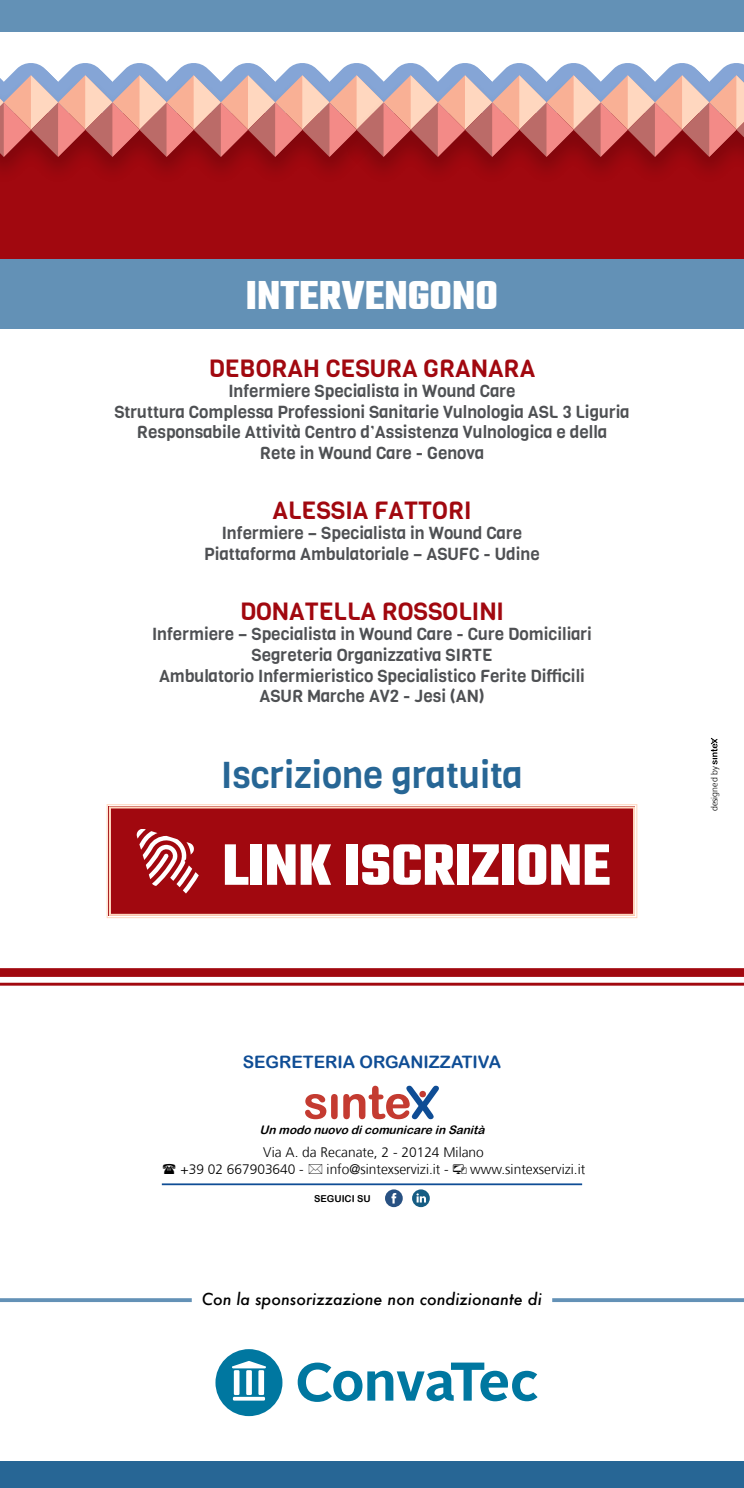
<style>
.page{position:relative;width:744px;height:1488px;background:#fff}
.page>*{position:absolute;margin:0;border:0;box-sizing:border-box;transform-origin:0 0}
.t1{font:700 63px "Teko";color:#fff}
.t2{font:700 43.75px "Teko";color:#fff}
.t3{font:36.75px "Viga";color:#276695}
.t4{font:24.5px "Viga";color:#a1080f}
.t5{font:17.15px "Viga";color:#4e5053}
.t6{font:17.15px "Arial Rounded MT Bold";color:#0f4d95}
.t7{font:italic 500 16.1px "Futura";color:#000}
.t8{font:300 13.65px "Frutiger";color:#000}
.t9{font:italic 11.72px "Arial Rounded MT Bold";color:#000}
.t10{font:9.45px "Arial Rounded MT Bold";color:#000}
.t11{font:300 8.75px "Frutiger";color:#000}
</style>
<div class="page">
<svg style="left:711px;top:738px;width:6px;height:26px"></svg>
<div style="left:0;top:968px;width:744px;height:9px;background:#a1080f"></div>
<hr style="left:0;top:982px;width:744px;height:3px;background:#a1080f">
<svg style="left:305px;top:1085px;width:134px;height:34px"></svg>
<svg style="left:412px;top:1189px;width:18px;height:18px"></svg>
<svg style="left:385px;top:1189px;width:18px;height:18px"></svg>
<hr style="left:162px;top:1183px;width:420px;height:2px;background:#0f4d95">
<svg style="left:552px;top:1298px;width:192px;height:4px"></svg>
<svg style="left:0;top:1298px;width:192px;height:4px"></svg>
<div style="left:0;top:1461px;width:744px;height:27px;background:#276695"></div>
<div style="left:0;top:0;width:744px;height:32px;background:#6391b6"></div>
<div style="left:106px;top:804px;width:531px;height:114px;background:#a1080f"></div>
<div style="left:109px;top:806px;width:526px;height:110px;border:2px solid #ffd7bf"></div>
<svg style="left:137px;top:829px;width:62px;height:64px"></svg>
<svg style="left:298px;top:1362px;width:239px;height:39px"></svg>
<svg style="left:215px;top:1349px;width:67px;height:67px"></svg>
<div style="left:0;top:186px;width:744px;height:73px;background:#a1080f"></div>
<div style="left:0;top:75px;width:398px;height:111px;background:#000;opacity:.2"></div>
<div style="left:342px;top:75px;width:402px;height:111px;background:#000;opacity:.2"></div>
<svg style="left:0;top:63px;width:744px;height:94px;background:#c89093"></svg>
<div style="left:0;top:259px;width:744px;height:70px;background:#6391b6"></div>
<p class="t2" style="left:246px;top:267px;width:254px">INTERVENGONO</p>
<p class="t4" style="left:209px;top:352px;width:328px">DEBORAH CESURA GRANARA</p>
<p class="t5" style="left:228px;top:380px;width:289px">Infermiere Specialista in Wound Care</p>
<p class="t5" style="left:114px;top:400px;width:517px">Struttura Complessa Professioni Sanitarie Vulnologia ASL 3 Liguria</p>
<p class="t5" style="left:137px;top:421px;width:472px">Responsabile Attività Centro d’Assistenza Vulnologica e della</p>
<p class="t5" style="left:260px;top:441px;width:226px">Rete in Wound Care - Genova</p>
<p class="t4" style="left:272px;top:494px;width:201px">ALESSIA FATTORI</p>
<p class="t5" style="left:222px;top:522px;width:302px">Infermiere – Specialista in Wound Care</p>
<p class="t5" style="left:204px;top:542px;width:337px">Piattaforma Ambulatoriale – ASUFC - Udine</p>
<p class="t4" style="left:240px;top:595px;width:265px">DONATELLA ROSSOLINI</p>
<p class="t5" style="left:152px;top:623px;width:441px">Infermiere – Specialista in Wound Care - Cure Domiciliari</p>
<p class="t5" style="left:252px;top:643px;width:242px">Segreteria Organizzativa SIRTE</p>
<p class="t5" style="left:159px;top:664px;width:427px">Ambulatorio Infermieristico Specialistico Ferite Difficili</p>
<p class="t5" style="left:259px;top:685px;width:226px">ASUR Marche AV2 - Jesi (AN)</p>
<p class="t3" style="left:221px;top:751px;width:303px">Iscrizione gratuita</p>
<p class="t1" style="left:222px;top:824px;width:390px">LINK ISCRIZIONE</p>
<p class="t6" style="left:243px;top:1052px;width:260px">SEGRETERIA ORGANIZZATIVA</p>
<p class="t9" style="left:260px;top:1123px;width:230px">Un modo nuovo dicomunicare in Sanità</p>
<p class="t8" style="left:263px;top:1145px;width:222px">Via A. da Recanate, 2 - 20124 Milano</p>
<p class="t8" style="left:180px;top:1161px;width:125px">+39 02 667903640 -</p>
<p class="t8" style="left:327px;top:1161px;width:124px">info@sintexservizi.it -</p>
<p class="t8" style="left:470px;top:1161px;width:117px">www.sintexservizi.it</p>
<p class="t10" style="left:314px;top:1192px;width:58px">SEGUICI SU</p>
<p class="t7" style="left:202px;top:1287px;width:341px">Con la sponsorizzazione non condizionante di</p>
<p class="t11" style="left:709px;top:811px;width:46px;rotate:-90deg">designed by</p>
</div>
